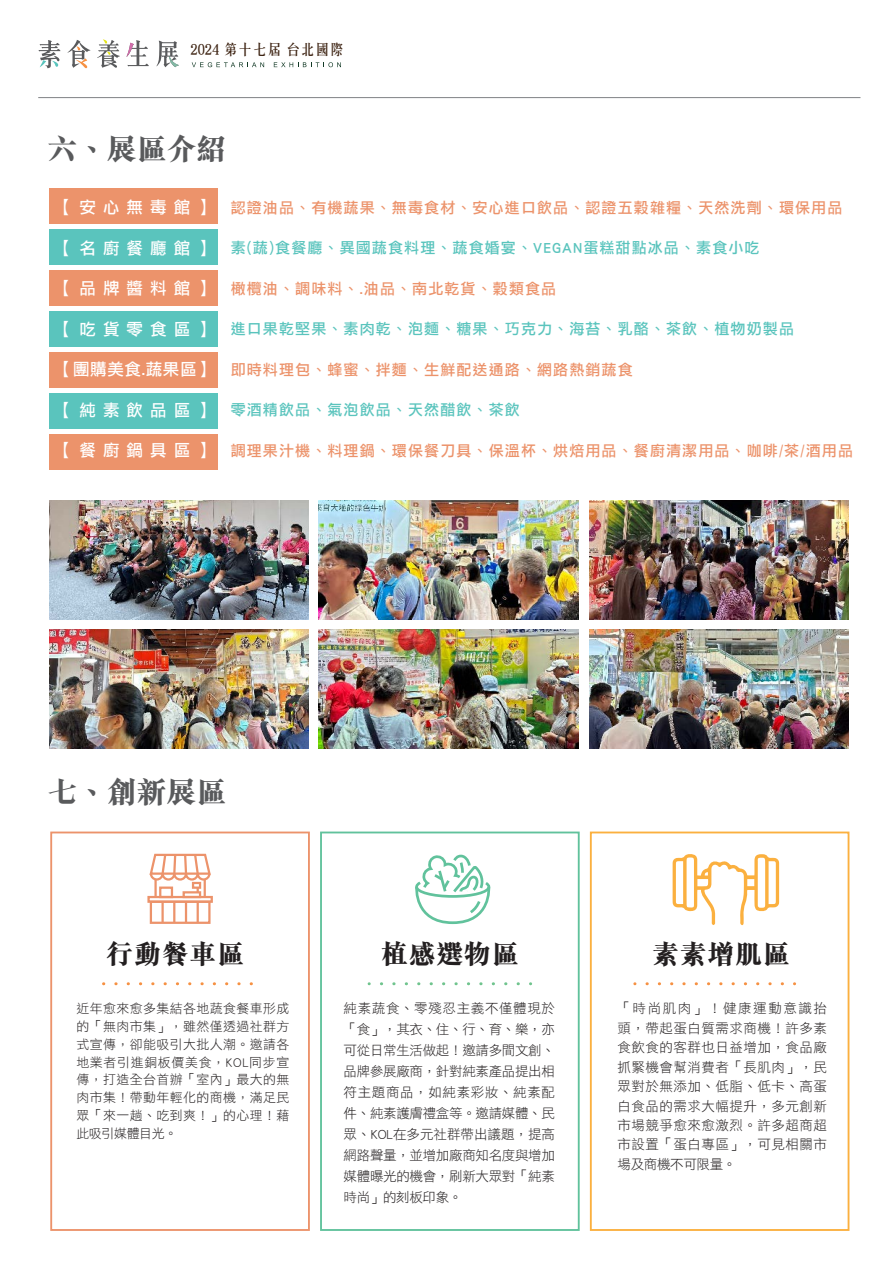
<style>
.page{position:relative;width:893px;height:1263px;background:#fff}
.page>*{position:absolute;margin:0;border:0;box-sizing:border-box;transform-origin:0 0}
.t1{font:800 29.85px "M Sung";color:#595a5c}
.t2{font:800 27px "M Sung";letter-spacing:.025em;color:#231f20}
.t3{font:16.5px "DF Li Hei Std W5";letter-spacing:.425em;color:#fff}
.t4{font:15px "DF Li Hei Std W5";letter-spacing:.075em;color:#ec936b}
.t5{font:15px "DF Li Hei Std W5";letter-spacing:.075em;color:#5ac4bd}
.t6{font:500 14.55px "C Song 3 HK";color:#3c2211}
.t7{font:13.5px/21px "DF Li Hei Std W3";color:#231f20;text-align:justify}
.t8{font:12.9px/18px "DF Li Hei Std W3";letter-spacing:.035em;color:#231f20;text-align:justify}
</style>
<div class="page">
<svg style="left:192px;top:62px;width:72px;height:5px"></svg>
<svg style="left:274px;top:62px;width:67px;height:5px"></svg>
<svg style="left:38px;top:40px;width:22px;height:28px"></svg>
<svg style="left:67px;top:40px;width:23px;height:28px"></svg>
<svg style="left:97px;top:39px;width:23px;height:29px"></svg>
<svg style="left:127px;top:40px;width:22px;height:27px"></svg>
<svg style="left:156px;top:41px;width:23px;height:26px"></svg>
<div style="left:49px;top:189px;width:169px;height:35px;background:#ec936b"></div>
<div style="left:49px;top:270px;width:169px;height:36px;background:#ec936b"></div>
<div style="left:49px;top:230px;width:169px;height:35px;background:#5ac4bd"></div>
<div style="left:49px;top:311px;width:169px;height:36px;background:#5ac4bd"></div>
<div style="left:49px;top:393px;width:169px;height:35px;background:#5ac4bd"></div>
<div style="left:49px;top:352px;width:169px;height:36px;background:#ec936b"></div>
<div style="left:49px;top:434px;width:169px;height:35px;background:#ec936b"></div>
<hr style="left:38px;top:97px;width:822px;height:1px;background:#808285">
<div style="left:50px;top:831px;width:260px;height:400px;border:2px solid #ec936b"></div>
<div style="left:320px;top:831px;width:260px;height:400px;border:2px solid #61c29c"></div>
<div style="left:590px;top:831px;width:259px;height:400px;border:2px solid #fbb03f"></div>
<svg style="left:104px;top:982px;width:149px;height:3px"></svg>
<svg style="left:381px;top:982px;width:139px;height:3px"></svg>
<svg style="left:647px;top:982px;width:137px;height:3px"></svg>
<div style="left:150px;top:900px;width:61px;height:24px;border:2px solid #ec936b"></div>
<div style="left:147px;top:896px;width:66px;height:7px;border:2px solid #ec936b"></div>
<hr style="left:161px;top:902px;width:3px;height:21px;background:#ec936b">
<hr style="left:197px;top:902px;width:2px;height:21px;background:#ec936b">
<hr style="left:173px;top:902px;width:2px;height:21px;background:#ec936b">
<hr style="left:185px;top:902px;width:2px;height:21px;background:#ec936b">
<div style="left:159px;top:886px;width:14px;height:12px;border:2px solid #ec936b"></div>
<div style="left:183px;top:891px;width:18px;height:7px;border:2px solid #ec936b"></div>
<svg style="left:148px;top:853px;width:64px;height:44px"></svg>
<svg style="left:415px;top:854px;width:76px;height:71px"></svg>
<svg style="left:672px;top:854px;width:107px;height:71px"></svg>
<img style="left:49px;top:500px;width:260px;height:119px">
<img style="left:319px;top:500px;width:259px;height:119px">
<img style="left:589px;top:500px;width:259px;height:119px">
<img style="left:49px;top:630px;width:260px;height:118px">
<img style="left:319px;top:630px;width:259px;height:118px">
<img style="left:589px;top:630px;width:259px;height:118px">
<p class="t6" style="left:191px;top:38px;width:155px">2024 第十七屆 台北國際</p>
<h1 class="t1" style="left:47px;top:133px;width:180px">六、展區介紹</h1>
<p class="t3" style="left:56px;top:198px;width:159px">【安心無毒館】</p>
<p class="t3" style="left:56px;top:239px;width:159px">【名廚餐廳館】</p>
<p class="t3" style="left:56px;top:279px;width:159px">【品牌醬料館】</p>
<p class="t3" style="left:56px;top:320px;width:159px">【吃貨零食區】</p>
<p class="t3" style="left:56px;top:360px;width:159px">【團購美食.蔬果區】</p>
<p class="t3" style="left:56px;top:401px;width:159px">【純素飲品區】</p>
<p class="t3" style="left:56px;top:441px;width:159px">【餐廚鍋具區】</p>
<p class="t4" style="left:231px;top:199px;width:613px">認證油品、有機蔬果、無毒食材、安心進口飲品、認證五穀雜糧、天然洗劑、環保用品</p>
<p class="t5" style="left:231px;top:240px;width:530px">素(蔬)食餐廳、異國蔬食料理、蔬食婚宴、VEGAN蛋糕甜點冰品、素食小吃</p>
<p class="t4" style="left:231px;top:280px;width:327px">橄欖油、調味料、.油品、南北乾貨、穀類食品</p>
<p class="t5" style="left:231px;top:321px;width:565px">進口果乾堅果、素肉乾、泡麵、糖果、巧克力、海苔、乳酪、茶飲、植物奶製品</p>
<p class="t4" style="left:231px;top:361px;width:404px">即時料理包、蜂蜜、拌麵、生鮮配送通路、網路熱銷蔬食</p>
<p class="t5" style="left:231px;top:402px;width:291px">零酒精飲品、氣泡飲品、天然醋飲、茶飲</p>
<p class="t4" style="left:231px;top:442px;width:624px">調理果汁機、料理鍋、環保餐刀具、保溫杯、烘焙用品、餐廚清潔用品、咖啡/茶/酒用品</p>
<h1 class="t1" style="left:47px;top:776px;width:180px">七、創新展區</h1>
<h2 class="t2" style="left:106px;top:940px;width:139px">行動餐車區</h2>
<p class="t8" style="left:76px;top:999px;width:214px">近年愈來愈多集結各地蔬食餐車形成的「無肉市集」，雖然僅透過社群方式宣傳，卻能吸引大批人潮。邀請各地業者引進銅板價美食，KOL同步宣傳，打造全台首辦「室內」最大的無肉市集！帶動年輕化的商機，滿足民眾「來一趟、吃到爽！」的心理！藉此吸引媒體目光。</p>
<h2 class="t2" style="left:381px;top:940px;width:139px">植感選物區</h2>
<h2 class="t2" style="left:652px;top:940px;width:139px">素素增肌區</h2>
<p class="t7" style="left:617px;top:998px;width:211px;line-height:19.5px">「時尚肌肉」！健康運動意識抬頭，帶起蛋白質需求商機！許多素食飲食的客群也日益增加，食品廠抓緊機會幫消費者「長肌肉」，民眾對於無添加、低脂、低卡、高蛋白食品的需求大幅提升，多元創新市場競爭愈來愈激烈。許多超商超市設置「蛋白專區」，可見相關市場及商機不可限量。</p>
<p class="t7" style="left:344px;top:997px;width:213px">純素蔬食、零殘忍主義不僅體現於「食」，其衣、住、行、育、樂，亦可從日常生活做起！邀請多間文創、品牌參展廠商，針對純素產品提出相符主題商品，如純素彩妝、純素配件、純素護膚禮盒等。邀請媒體、民眾、KOL在多元社群帶出議題，提高網路聲量，並增加廠商知名度與增加媒體曝光的機會，刷新大眾對「純素時尚」的刻板印象。</p>
</div>
